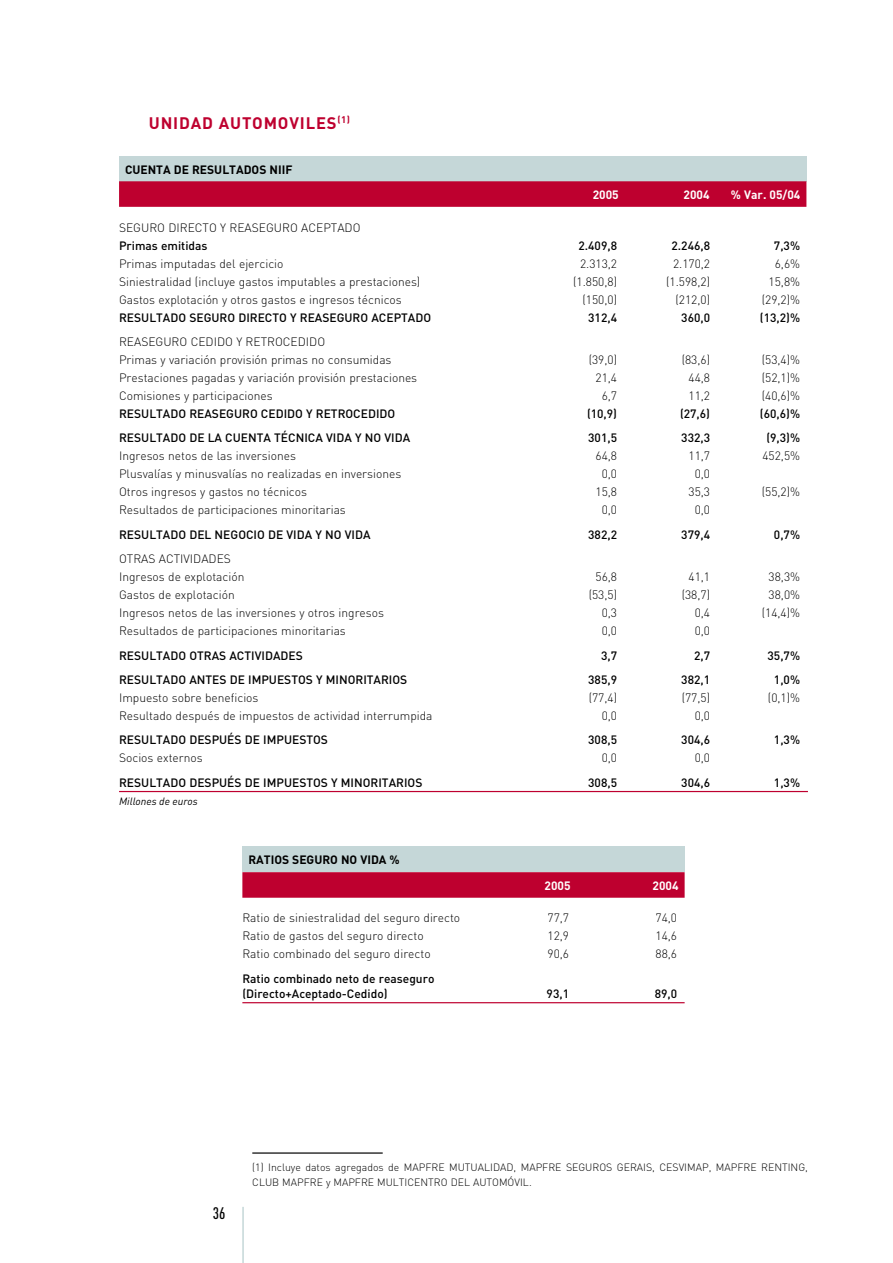
<style>
.page{position:relative;width:893px;height:1263px;background:#fff}
.page>*{position:absolute;margin:0;border:0;box-sizing:border-box;transform-origin:0 0}
.Titular_2{font:700 16.5px "DIN";letter-spacing:.05em;color:#be002f}
.t1{font:500 16.5px "DIN Cond";color:#000}
.TB__Texto{font:300 12px "DIN";color:#000}
.TB__Medium{font:500 12px "DIN";color:#000}
.TB_Total{font:500 12px "DIN";color:#000}
.TB__Medium-2{font:300 12px "DIN";color:#000}
.TB__Cabecera{font:700 12px "DIN";color:#000}
.TB__Cabecera-2{font:700 12px "DIN";color:#fff}
.TB__notas{font:300 10.5px/15px "DIN";color:#000}
.TB__millones_de{font:italic 10.5px "DIN";color:#000}
</style>
<div class="page">
<hr style="left:242px;top:1207px;width:2px;height:56px;background:#c5d7d8">
<hr style="left:119px;top:791px;width:689px;height:1px;background:#be002f">
<hr style="left:242px;top:1002px;width:443px;height:1px;background:#be002f">
<div style="left:119px;top:156px;width:687px;height:25px;background:#c5d7d8"></div>
<svg style="left:119px;top:181px;width:687px;height:26px;background:#be0432"></svg>
<div style="left:242px;top:847px;width:443px;height:25px;background:#c5d7d8"></div>
<svg style="left:242px;top:872px;width:443px;height:26px;background:#bf0533"></svg>
<hr style="left:252px;top:1152px;width:131px;height:2px;background:#000">
<p class="Titular_2" style="left:149px;top:112px;width:203px">UNIDAD AUTOMOVILES<sup>(1)</sup></p>
<p class="TB__Cabecera" style="left:125px;top:161px;width:169px">CUENTA DE RESULTADOS NIIF</p>
<p class="TB__Cabecera-2" style="left:593px;top:187px;width:28px">2005</p>
<p class="TB__Cabecera-2" style="left:684px;top:187px;width:28px">2004</p>
<p class="TB__Cabecera-2" style="left:731px;top:187px;width:71px">% Var. 05/04</p>
<p class="TB__Medium-2" style="left:119px;top:220px;width:243px">SEGURO DIRECTO Y REASEGURO ACEPTADO</p>
<p class="TB__Medium" style="left:119px;top:238px;width:90px">Primas emitidas</p>
<p class="TB__Medium" style="left:578px;top:238px;width:40px">2.409,8</p>
<p class="TB__Medium" style="left:671px;top:238px;width:40px">2.246,8</p>
<p class="TB__Medium" style="left:774px;top:238px;width:28px">7,3%</p>
<p class="TB__Texto" style="left:119px;top:256px;width:166px">Primas imputadas del ejercicio</p>
<p class="TB__Texto" style="left:580px;top:256px;width:39px">2.313,2</p>
<p class="TB__Texto" style="left:673px;top:256px;width:39px">2.170,2</p>
<p class="TB__Texto" style="left:775px;top:256px;width:27px">6,6%</p>
<p class="TB__Texto" style="left:119px;top:274px;width:303px">Siniestralidad (incluye gastos imputables a prestaciones)</p>
<p class="TB__Texto" style="left:573px;top:274px;width:45px">(1.850,8)</p>
<p class="TB__Texto" style="left:666px;top:274px;width:45px">(1.598,2)</p>
<p class="TB__Texto" style="left:769px;top:274px;width:33px">15,8%</p>
<p class="TB__Texto" style="left:119px;top:292px;width:284px">Gastos explotación y otros gastos e ingresos técnicos</p>
<p class="TB__Texto" style="left:582px;top:292px;width:36px">(150,0)</p>
<p class="TB__Texto" style="left:675px;top:292px;width:36px">(212,0)</p>
<p class="TB__Texto" style="left:762px;top:292px;width:40px">(29,2)%</p>
<p class="TB__Medium" style="left:119px;top:310px;width:314px">RESULTADO SEGURO DIRECTO Y REASEGURO ACEPTADO</p>
<p class="TB__Medium" style="left:588px;top:310px;width:30px">312,4</p>
<p class="TB__Medium" style="left:681px;top:310px;width:30px">360,0</p>
<p class="TB__Medium" style="left:760px;top:310px;width:42px">(13,2)%</p>
<p class="TB__Medium-2" style="left:119px;top:334px;width:208px">REASEGURO CEDIDO Y RETROCEDIDO</p>
<p class="TB__Texto" style="left:119px;top:352px;width:274px">Primas y variación provisión primas no consumidas</p>
<p class="TB__Texto" style="left:589px;top:352px;width:30px">(39,0)</p>
<p class="TB__Texto" style="left:682px;top:352px;width:30px">(83,6)</p>
<p class="TB__Texto" style="left:762px;top:352px;width:40px">(53,4)%</p>
<p class="TB__Texto" style="left:119px;top:370px;width:300px">Prestaciones pagadas y variación provisión prestaciones</p>
<p class="TB__Texto" style="left:595px;top:370px;width:23px">21,4</p>
<p class="TB__Texto" style="left:688px;top:370px;width:23px">44,8</p>
<p class="TB__Texto" style="left:762px;top:370px;width:40px">(52,1)%</p>
<p class="TB__Texto" style="left:119px;top:388px;width:155px">Comisiones y participaciones</p>
<p class="TB__Texto" style="left:602px;top:388px;width:17px">6,7</p>
<p class="TB__Texto" style="left:688px;top:388px;width:23px">11,2</p>
<p class="TB__Texto" style="left:762px;top:388px;width:40px">(40,6)%</p>
<p class="TB__Medium" style="left:119px;top:406px;width:278px">RESULTADO REASEGURO CEDIDO Y RETROCEDIDO</p>
<p class="TB__Medium" style="left:587px;top:406px;width:32px">(10,9)</p>
<p class="TB__Medium" style="left:680px;top:406px;width:32px">(27,6)</p>
<p class="TB__Medium" style="left:760px;top:406px;width:42px">(60,6)%</p>
<p class="TB__Medium" style="left:119px;top:430px;width:293px">RESULTADO DE LA CUENTA TÉCNICA VIDA Y NO VIDA</p>
<p class="TB__Medium" style="left:588px;top:430px;width:30px">301,5</p>
<p class="TB__Medium" style="left:681px;top:430px;width:30px">332,3</p>
<p class="TB__Medium" style="left:766px;top:430px;width:35px">(9,3)%</p>
<p class="TB__Texto" style="left:119px;top:449px;width:178px">Ingresos netos de las inversiones</p>
<p class="TB__Texto" style="left:595px;top:449px;width:23px">64,8</p>
<p class="TB__Texto" style="left:688px;top:449px;width:23px">11,7</p>
<p class="TB__Texto" style="left:762px;top:449px;width:39px">452,5%</p>
<p class="TB__Texto" style="left:119px;top:467px;width:284px">Plusvalías y minusvalías no realizadas en inversiones</p>
<p class="TB__Texto" style="left:602px;top:467px;width:17px">0,0</p>
<p class="TB__Texto" style="left:695px;top:467px;width:17px">0,0</p>
<p class="TB__Texto" style="left:119px;top:485px;width:190px">Otros ingresos y gastos no técnicos</p>
<p class="TB__Texto" style="left:595px;top:485px;width:23px">15,8</p>
<p class="TB__Texto" style="left:688px;top:485px;width:23px">35,3</p>
<p class="TB__Texto" style="left:762px;top:485px;width:40px">(55,2)%</p>
<p class="TB__Texto" style="left:119px;top:503px;width:228px">Resultados de participaciones minoritarias</p>
<p class="TB__Texto" style="left:602px;top:503px;width:17px">0,0</p>
<p class="TB__Texto" style="left:695px;top:503px;width:17px">0,0</p>
<p class="TB__Medium" style="left:119px;top:527px;width:253px">RESULTADO DEL NEGOCIO DE VIDA Y NO VIDA</p>
<p class="TB__Medium" style="left:588px;top:527px;width:30px">382,2</p>
<p class="TB__Medium" style="left:681px;top:527px;width:30px">379,4</p>
<p class="TB__Medium" style="left:774px;top:527px;width:28px">0,7%</p>
<p class="TB__Medium-2" style="left:119px;top:551px;width:113px">OTRAS ACTIVIDADES</p>
<p class="TB__Texto" style="left:119px;top:569px;width:127px">Ingresos de explotación</p>
<p class="TB__Texto" style="left:595px;top:569px;width:23px">56,8</p>
<p class="TB__Texto" style="left:688px;top:569px;width:23px">41,1</p>
<p class="TB__Texto" style="left:769px;top:569px;width:33px">38,3%</p>
<p class="TB__Texto" style="left:119px;top:587px;width:117px">Gastos de explotación</p>
<p class="TB__Texto" style="left:589px;top:587px;width:30px">(53,5)</p>
<p class="TB__Texto" style="left:682px;top:587px;width:30px">(38,7)</p>
<p class="TB__Texto" style="left:769px;top:587px;width:33px">38,0%</p>
<p class="TB__Texto" style="left:119px;top:605px;width:266px">Ingresos netos de las inversiones y otros ingresos</p>
<p class="TB__Texto" style="left:602px;top:605px;width:17px">0,3</p>
<p class="TB__Texto" style="left:695px;top:605px;width:17px">0,4</p>
<p class="TB__Texto" style="left:762px;top:605px;width:40px">(14,4)%</p>
<p class="TB__Texto" style="left:119px;top:623px;width:228px">Resultados de participaciones minoritarias</p>
<p class="TB__Texto" style="left:602px;top:623px;width:17px">0,0</p>
<p class="TB__Texto" style="left:695px;top:623px;width:17px">0,0</p>
<p class="TB__Medium" style="left:119px;top:647px;width:185px">RESULTADO OTRAS ACTIVIDADES</p>
<p class="TB__Medium" style="left:601px;top:647px;width:18px">3,7</p>
<p class="TB__Medium" style="left:694px;top:647px;width:18px">2,7</p>
<p class="TB__Medium" style="left:767px;top:647px;width:34px">35,7%</p>
<p class="TB__Medium" style="left:119px;top:672px;width:290px">RESULTADO ANTES DE IMPUESTOS Y MINORITARIOS</p>
<p class="TB__Medium" style="left:588px;top:672px;width:30px">385,9</p>
<p class="TB__Medium" style="left:681px;top:672px;width:30px">382,1</p>
<p class="TB__Medium" style="left:774px;top:672px;width:28px">1,0%</p>
<p class="TB__Texto" style="left:119px;top:690px;width:141px">Impuesto sobre beneficios</p>
<p class="TB__Texto" style="left:589px;top:690px;width:30px">(77,4)</p>
<p class="TB__Texto" style="left:682px;top:690px;width:30px">(77,5)</p>
<p class="TB__Texto" style="left:768px;top:690px;width:34px">(0,1)%</p>
<p class="TB__Texto" style="left:119px;top:708px;width:315px">Resultado después de impuestos de actividad interrumpida</p>
<p class="TB__Texto" style="left:602px;top:708px;width:17px">0,0</p>
<p class="TB__Texto" style="left:695px;top:708px;width:17px">0,0</p>
<p class="TB__Medium" style="left:119px;top:732px;width:210px">RESULTADO DESPUÉS DE IMPUESTOS</p>
<p class="TB__Medium" style="left:588px;top:732px;width:30px">308,5</p>
<p class="TB__Medium" style="left:681px;top:732px;width:30px">304,6</p>
<p class="TB__Medium" style="left:774px;top:732px;width:28px">1,3%</p>
<p class="TB__Texto" style="left:119px;top:751px;width:85px">Socios externos</p>
<p class="TB__Texto" style="left:602px;top:751px;width:17px">0,0</p>
<p class="TB__Texto" style="left:695px;top:751px;width:17px">0,0</p>
<p class="TB_Total" style="left:119px;top:775px;width:305px">RESULTADO DESPUÉS DE IMPUESTOS Y MINORITARIOS</p>
<p class="TB_Total" style="left:588px;top:775px;width:30px">308,5</p>
<p class="TB_Total" style="left:681px;top:775px;width:30px">304,6</p>
<p class="TB_Total" style="left:774px;top:775px;width:28px">1,3%</p>
<p class="TB__millones_de" style="left:119px;top:794px;width:80px">Millones de euros</p>
<p class="TB__Cabecera" style="left:248px;top:852px;width:153px">RATIOS SEGURO NO VIDA %</p>
<p class="TB__Cabecera-2" style="left:544px;top:878px;width:28px">2005</p>
<p class="TB__Cabecera-2" style="left:653px;top:878px;width:28px">2004</p>
<p class="TB__Texto" style="left:242px;top:911px;width:219px">Ratio de siniestralidad del seguro directo</p>
<p class="TB__Texto" style="left:547px;top:911px;width:23px">77,7</p>
<p class="TB__Texto" style="left:655px;top:911px;width:23px">74,0</p>
<p class="TB__Texto" style="left:242px;top:929px;width:183px">Ratio de gastos del seguro directo</p>
<p class="TB__Texto" style="left:547px;top:929px;width:23px">12,9</p>
<p class="TB__Texto" style="left:655px;top:929px;width:23px">14,6</p>
<p class="TB__Texto" style="left:242px;top:947px;width:190px">Ratio combinado del seguro directo</p>
<p class="TB__Texto" style="left:547px;top:947px;width:23px">90,6</p>
<p class="TB__Texto" style="left:655px;top:947px;width:23px">88,6</p>
<p class="TB__Medium" style="left:242px;top:971px;width:194px">Ratio combinado neto de reaseguro</p>
<p class="TB_Total" style="left:242px;top:986px;width:147px">(Directo+Aceptado-Cedido)</p>
<p class="TB_Total" style="left:547px;top:986px;width:24px">93,1</p>
<p class="TB_Total" style="left:655px;top:986px;width:24px">89,0</p>
<h1 class="t1" style="left:213px;top:1204px;width:14px">36</h1>
<p class="TB__notas" style="left:252px;top:1159px;width:557px">(1) Incluye datos agregados de MAPFRE MUTUALIDAD, MAPFRE SEGUROS GERAIS, CESVIMAP, MAPFRE RENTING,<br>CLUB MAPFRE y MAPFRE MULTICENTRO DEL AUTOMÓVIL.</p>
</div>
